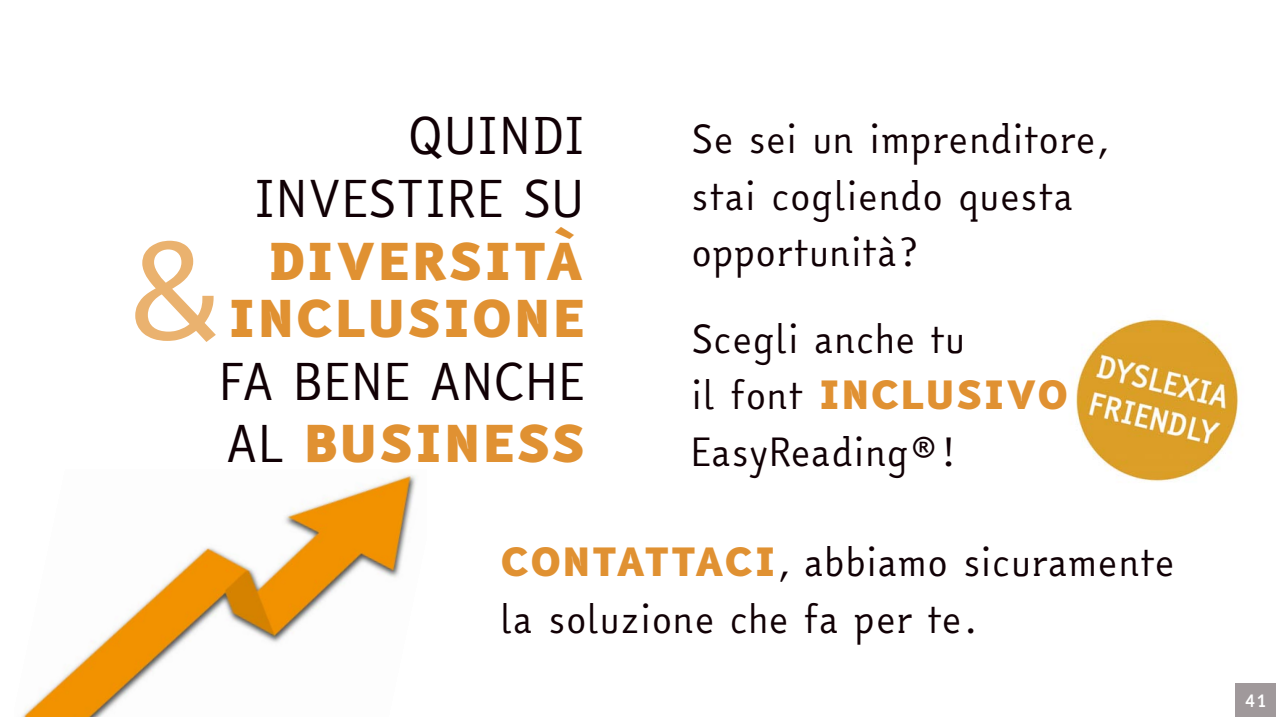
<style>
.page{position:relative;width:1276px;height:717px;background:#fff}
.page>*{position:absolute;margin:0;border:0;box-sizing:border-box;transform-origin:0 0}
.t1{font:140.4px "Easy Reading PRO";color:#eab26f}
.t2{font:900 49.05px/56.8px "Easy Reading PROXB";color:#e09132;text-align:right}
.t3{font:49.05px/62.7px "Easy Reading PRO";color:#110005;text-align:right}
.t4{font:37.65px/56.6px "Easy Reading PRO";color:#110005}
.t5{font:900 37.65px "Easy Reading PROXB";color:#e09132}
.t6{font:700 18px "Easy Reading PRO";color:#fff}
.s1{font-family:"Easy Reading PRO";font-weight:400;color:#110005}
.s2{font-family:"Easy Reading PROXB";font-weight:900;color:#e09132}
</style>
<div class="page">
<img style="left:22px;top:474px;width:394px;height:242px">
<img style="left:1076px;top:319px;width:163px;height:163px">
<div style="left:1235px;top:683px;width:41px;height:33px;background:#a0999b"></div>
<h2 class="t3" style="left:254px;top:111px;width:332px">QUINDI<br>INVESTIRE SU</h2>
<h2 class="t2" style="left:227px;top:240px;width:359px">DIVERSITÀ<br>INCLUSIONE</h2>
<h2 class="t3" style="left:219px;top:356px;width:367px">FA BENE ANCHE</h2>
<h2 class="t2" style="left:226px;top:422px;width:360px"><span class="s1">AL</span> BUSINESS</h2>
<h1 class="t1" style="left:127px;top:228px;width:99px">&amp;</h1>
<p class="t4" style="left:691px;top:116px;width:419px">Se sei un imprenditore, stai cogliendo questa opportunità?</p>
<p class="t4" style="left:691px;top:315px;width:276px">Scegli anche tu</p>
<p class="t5" style="left:691px;top:379px;width:379px"><span class="s1">il font</span> INCLUSIVO</p>
<p class="t4" style="left:691px;top:428px;width:267px">EasyReading®!</p>
<p class="t4" style="left:500px;top:539px;width:676px"><span class="s2">CONTATTACI</span>, abbiamo sicuramente la soluzione che fa per te.</p>
<p class="t6" style="left:1244px;top:692px;width:24px">41</p>
</div>
